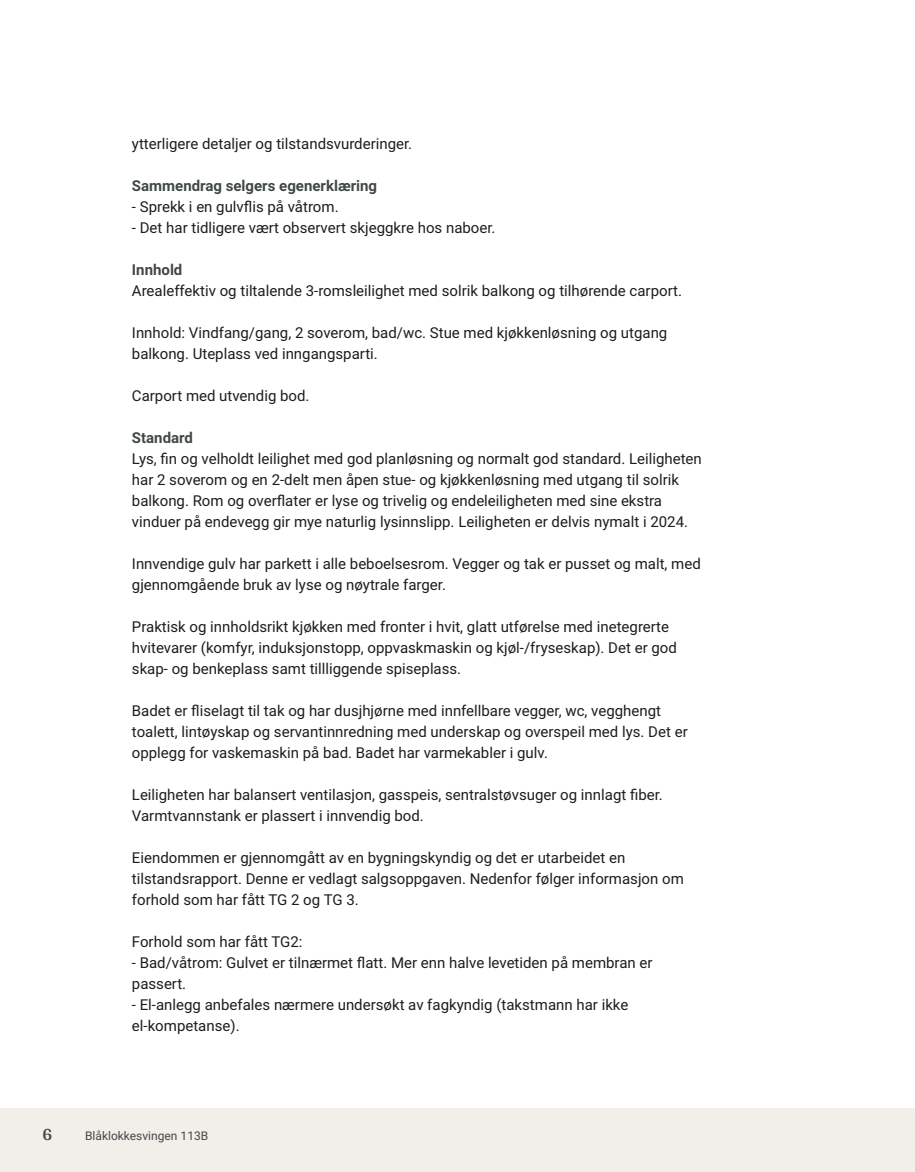
<style>
.page{position:relative;width:915px;height:1172px;background:#fff}
.page>*{position:absolute;margin:0;border:0;box-sizing:border-box;transform-origin:0 0}
.t1{font:700 18px "Arya";color:#414749}
.t2{font:15px/21px "Roboto Vitec";color:#1d1d1b}
.t3{font:700 15px "Roboto Vitec";color:#414749}
.t4{font:12px "Roboto Vitec";color:#414749}
</style>
<div class="page">
<div style="left:0;top:1108px;width:914px;height:64px;background:#f2eeea"></div>
<p class="t2" style="left:132px;top:132px;width:282px">ytterligere detaljer og tilstandsvurderinger.</p>
<p class="t3" style="left:132px;top:175px;width:247px">Sammendrag selgers egenerklæring</p>
<p class="t2" style="left:132px;top:195px;width:365px">‑ Sprekk i en gulvflis på våtrom.<br>‑ Det har tidligere vært observert skjeggkre hos naboer.</p>
<p class="t3" style="left:132px;top:259px;width:52px">Innhold</p>
<p class="t2" style="left:132px;top:279px;width:551px">Arealeffektiv og tiltalende 3‑romsleilighet med solrik balkong og tilhørende carport.</p>
<p class="t2" style="left:132px;top:321px;width:537px">Innhold: Vindfang/ gang, 2 soverom, bad/ wc. Stue med kjøkkenløsning og utgang balkong. Uteplass ved inngangsparti.</p>
<p class="t2" style="left:132px;top:384px;width:179px">Carport med utvendig bod.</p>
<p class="t3" style="left:132px;top:427px;width:63px">Standard</p>
<p class="t2" style="left:132px;top:447px;width:571px">Lys, fin og velholdt leilighet med god planløsning og normalt god standard. Leiligheten har 2 soverom og en 2‑delt men åpen stue‑ og kjøkkenløsning med utgang til solrik balkong. Rom og overflater er lyse og trivelig og endeleiligheten med sine ekstra vinduer på endevegg gir mye naturlig lysinnslipp. Leiligheten er delvis nymalt i 2024.</p>
<p class="t2" style="left:132px;top:552px;width:570px">Innvendige gulv har parkett i alle beboelsesrom. Vegger og tak er pusset og malt, med gjennomgående bruk av lyse og nøytrale farger.</p>
<p class="t2" style="left:132px;top:615px;width:546px">Praktisk og innholdsrikt kjøkken med fronter i hvit, glatt utførelse med inetegrerte hvitevarer (komfyr, induksjonstopp, oppvaskmaskin og kjøl‑/ fryseskap). Det er god skap‑ og benkeplass samt tillliggende spiseplass.</p>
<p class="t2" style="left:132px;top:699px;width:557px">Badet er fliselagt til tak og har dusjhjørne med innfellbare vegger, wc, vegghengt toalett, lintøyskap og servantinnredning med underskap og overspeil med lys. Det er opplegg for vaskemaskin på bad. Badet har varmekabler i gulv.</p>
<p class="t2" style="left:132px;top:783px;width:532px">Leiligheten har balansert ventilasjon, gasspeis, sentralstøvsuger og innlagt fiber.<br>Varmtvannstank er plassert i innvendig bod.</p>
<p class="t2" style="left:132px;top:846px;width:553px">Eiendommen er gjennomgått av en bygningskyndig og det er utarbeidet en tilstandsrapport. Denne er vedlagt salgsoppgaven. Nedenfor følger informasjon om forhold som har fått TG 2 og TG 3.</p>
<p class="t2" style="left:132px;top:930px;width:522px">Forhold som har fått TG2:<br>‑ Bad/ våtrom: Gulvet er tilnærmet flatt. Mer enn halve levetiden på membran er passert.<br>‑ El‑anlegg anbefales nærmere undersøkt av fagkyndig (takstmann har ikke el‑kompetanse).</p>
<p class="t1" style="left:43px;top:1123px;width:11px">6</p>
<p class="t4" style="left:85px;top:1127px;width:125px">Blåklokkesvingen 113B</p>
</div>
